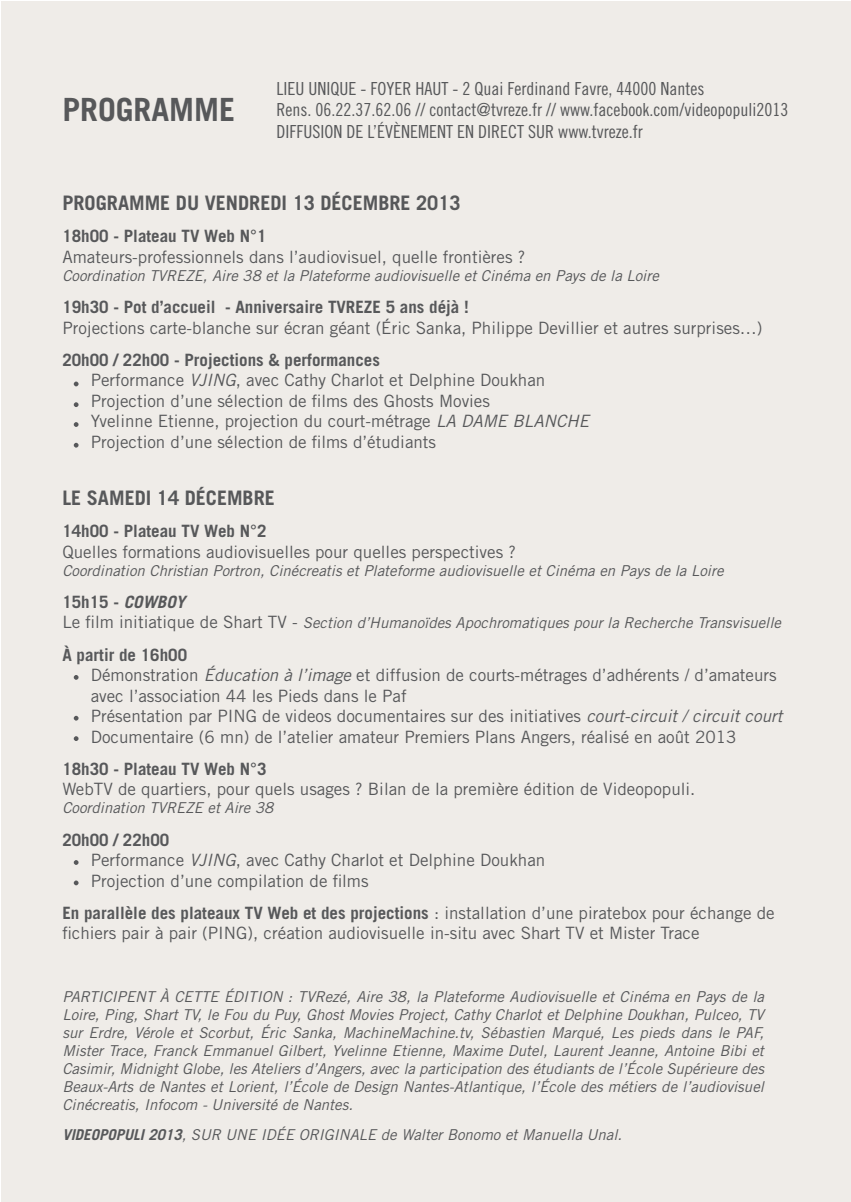
<style>
.page{position:relative;width:851px;height:1202px;background:#fff}
.page>*{position:absolute;margin:0;border:0;box-sizing:border-box;transform-origin:0 0}
.t1{font:700 32px "Trade Gothic LT Std";color:#57585a}
.t2{font:700 20px "Trade Gothic LT Std";color:#57585a}
.t3{font:18px/21.6px "Trade Gothic LT Std Cn 18";color:#57585a}
.t4{font:17px/20.4px "Trade Gothic LT Std";color:#57585a}
.t5{font:700 17px "Trade Gothic LT Std";color:#57585a}
.t6{font:italic 15px/18px "Trade Gothic LT Std";color:#57585a;text-align:justify}
.s1{font-weight:700}
.s2{font-style:italic}
.s3{font-style:normal;font-size:17px}
</style>
<div class="page">
<div style="left:1px;top:1px;width:849px;height:1201px;background:#efece8"></div>
<svg style="left:74px;top:675px;width:5px;height:5px"></svg>
<svg style="left:74px;top:382px;width:5px;height:4px"></svg>
<svg style="left:74px;top:402px;width:5px;height:5px"></svg>
<svg style="left:74px;top:422px;width:5px;height:5px"></svg>
<svg style="left:74px;top:716px;width:5px;height:5px"></svg>
<svg style="left:74px;top:736px;width:5px;height:5px"></svg>
<svg style="left:74px;top:443px;width:5px;height:5px"></svg>
<svg style="left:74px;top:860px;width:5px;height:5px"></svg>
<svg style="left:74px;top:880px;width:5px;height:5px"></svg>
<h1 class="t1" style="left:62px;top:90px;width:174px">Programme</h1>
<p class="t3" style="left:276px;top:77px;width:513px">LIEU UNIQUE - FOYER HAUT - 2 Quai Ferdinand Favre, 44000 Nantes<br>Rens. 06.22.37.62.06 // contact@tvreze.fr // www.facebook.com/videopopuli2013<br>Diffusion de l’évènement en dire</p>
<p class="t3" style="left:508px;top:121px;width:136px">ct sur www.tvreze.fr</p>
<p class="t2" style="left:62px;top:191px;width:399px">Programme du vendredi 13 décembre 2013</p>
<p class="t5" style="left:62px;top:226px;width:205px">18h00 - Plateau TV Web N°1</p>
<p class="t4" style="left:62px;top:246px;width:464px">Amateurs-professionnels dans l’audiovisuel, quelle frontières ?</p>
<p class="t6" style="left:62px;top:267px;width:598px">Coordination TVREZE, Aire 38 et la Plateforme audiovisuelle et Cinéma en Pays de la Loire</p>
<p class="t5" style="left:62px;top:297px;width:408px">19h30 - Pot d’accueil - Anniversaire TVREZE 5 ans déjà !</p>
<p class="t4" style="left:62px;top:317px;width:701px">Projections carte-blanche sur écran géant (Éric Sanka, Philippe Devillier et autres surprises…)</p>
<p class="t4" style="left:91px;top:350px;width:498px;text-indent:-28px"><span class="s1">20h00 / 22h00 - Projections &amp; performances<br></span>Performance <span class="s2">vjing</span>, avec Cathy Charlot et Delphine Doukhan Projection d’une sélection de films des Ghosts Movies<br>Yvelinne Etienne, projection du court-métrage <span class="s2">La dame Blanche </span>Projection d’une sélection de films d’étudiants</p>
<p class="t2" style="left:62px;top:485px;width:214px">Le samedi 14 décembre</p>
<p class="t5" style="left:62px;top:521px;width:205px">14h00 - Plateau TV Web N°2</p>
<p class="t4" style="left:62px;top:541px;width:455px">Quelles formations audiovisuelles pour quelles perspectives ?</p>
<p class="t6" style="left:62px;top:562px;width:662px">Coordination Christian Portron, Cinécreatis et Plateforme audiovisuelle et Cinéma en Pays de la Loire</p>
<p class="t5" style="left:62px;top:592px;width:124px">15h15 - <span class="s2">COWBOY</span></p>
<p class="t6" style="left:62px;top:614px;width:720px"><span class="s3">Le film initiatique de Shart TV -</span> Section d’Humanoïdes Apochromatiques pour la Recherche Transvisuelle</p>
<p class="t4" style="left:91px;top:644px;width:693px;text-indent:-28px"><span class="s1">à partir de 16h00<br></span>Démonstration <span class="s2">Éducation à l’image</span> et diffusion de courts-métrages d’adhérents / d’amateurs avec l’association 44 les Pieds dans le Paf<br>Présentation par Ping de videos documentaires sur des initiatives <span class="s2">court-circuit / circuit court </span>Documentaire (6 mn) de l’atelier amateur Premiers Plans Angers, réalisé en août 2013</p>
<p class="t5" style="left:62px;top:758px;width:205px">18h30 - Plateau TV Web N°3</p>
<p class="t4" style="left:62px;top:779px;width:634px">WebTV de quartiers, pour quels usages ? Bilan de la première édition de Videopopuli.</p>
<p class="t6" style="left:62px;top:799px;width:212px">Coordination TVREZE et Aire 38</p>
<p class="t4" style="left:91px;top:829px;width:456px;text-indent:-28px"><span class="s1">20h00 / 22h00<br></span>Performance <span class="s2">vjing</span>, avec Cathy Charlot et Delphine Doukhan<br>Projection d’une compilation de films</p>
<p class="t4" style="left:62px;top:902px;width:713px"><span class="s1">En parallèle des plateaux TV Web et des projections</span> : installation d’une piratebox pour échange de fichiers pair à pair (PING), création audiovisuelle in-situ avec Shart TV et Mister Trace</p>
<p class="t6" style="left:62px;top:987px;width:703px;text-indent:162px">édition : TVRezé, Aire 38, la Plateforme Audiovisuelle et Cinéma en Pays de la Loire, Ping, Shart TV, le Fou du Puy, Ghost Movies Project, Cathy Charlot et Delphine Doukhan, Pulceo, TV sur Erdre, Vérole et Scorbut, Éric Sanka, MachineMachine.tv, Sébastien Marqué, Les pieds dans le PAF, Mister Trace, Franck Emmanuel Gilbert, Yvelinne Etienne, Maxime Dutel, Laurent Jeanne, Antoine Bibi et Casimir, Midnight Globe, les Ateliers d’Angers, avec la participation des étudiants de l’École Supérieure des Beaux-Arts de Nantes et Lorient, l’École de Design Nantes-Atlantique, l’École des métiers de l’audiovisuel Cinécreatis, Infocom - Université de Nantes.</p>
<p class="t6" style="left:62px;top:1125px;width:298px"><span class="s1">VIDEOPOPULI 2013</span>, Sur u ne idée or iginale</p>
<p class="t6" style="left:381px;top:1125px;width:243px">de Walter Bonomo et Manuella Unal.</p>
<p class="t6" style="left:62px;top:987px;width:10px">part</p>
<p class="t6" style="left:98px;top:987px;width:87px">icipent à cette</p>
</div>
